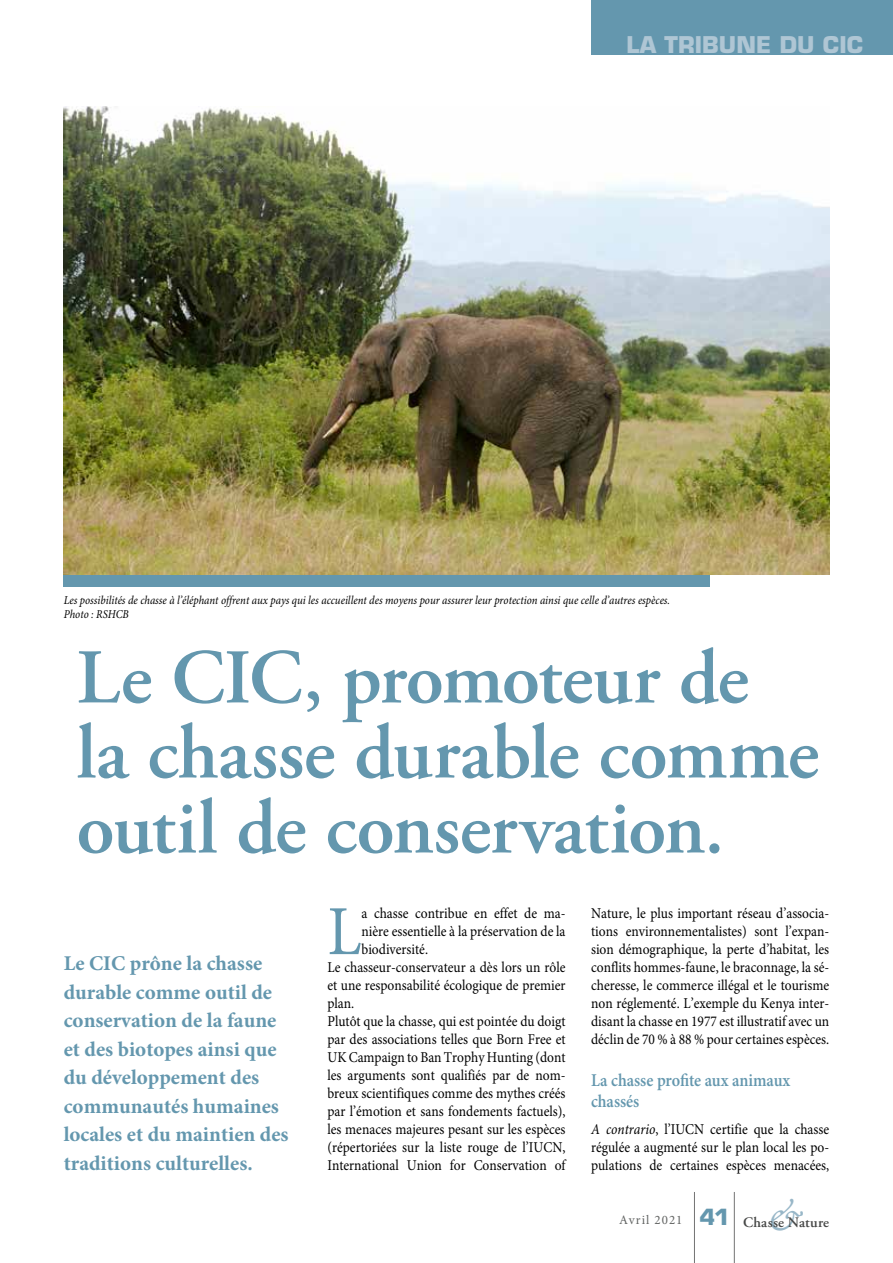
<style>
.page{position:relative;width:893px;height:1263px;background:#fff}
.page>*{position:absolute;margin:0;border:0;box-sizing:border-box;transform-origin:0 0}
.t1{font:600 77.25px/75px "Adobe Garamond Pro";letter-spacing:-.01em;color:#6497ae}
.t2{font:70.35px "Minion Pro";color:#6497ae;scale:.9 1}
.t3{font:italic 41.1px "Adobe Garamond Pro";color:#98b7c8}
.t4{font:700 22.5px "Eurostile LT Std";letter-spacing:.005em;color:#afc6d4}
.t5{font:700 21px/28.5px "Minion Pro";color:#6497ae}
.t6{font:600 18px/21px "Minion Pro";color:#6497ae;scale:.9 1}
.t7{font:15px/18px "Minion Pro";color:#000;text-align:justify;scale:.9 1}
.t8{font:600 14.55px "Adobe Garamond Pro";letter-spacing:.015em;color:#474847}
.t9{font:italic 12px/13.5px "Minion Pro";color:#000;scale:.9 1}
.s1{font-style:italic}
.s2{font-family:"Eurostile LT Std";font-weight:700;font-size:21.75px;color:#6497ae}
</style>
<div class="page">
<hr style="left:734px;top:1192px;width:1px;height:71px;background:#737373">
<hr style="left:694px;top:1192px;width:1px;height:71px;background:#737373">
<div style="left:591px;top:0;width:302px;height:54px;background:#6497ae"></div>
<div style="left:64px;top:574px;width:646px;height:13px;background:#6497ae"></div>
<img style="left:64px;top:106px;width:765px;height:468px">
<h3 class="t4" style="left:626px;top:31px;width:238px">LA TRIBUNE DU CIC</h3>
<p class="t9" style="left:64px;top:594px;width:675px">Les possibilités de chasse à l’éléphant offrent aux pays qui les accueillent des moyens pour assurer leur protection ainsi que celle d’autres espèces.<br>Photo : RSHCB</p>
<h1 class="t1" style="left:77px;top:641px;width:744px">Le CIC, promoteur de la chasse durable comme outil de conservation.</h1>
<h3 class="t5" style="left:64px;top:950px;width:226px">Le CIC prône la chasse durable comme outil de conservation de la faune et des biotopes ainsi que du développement des communautés humaines locales et du maintien des traditions culturelles.</h3>
<h2 class="t2" style="left:327px;top:884px;width:39px">L</h2>
<p class="t7" style="left:361px;top:904px;width:228px">a chasse contribue en effet de ma-</p>
<p class="t7" style="left:361px;top:922px;width:228px">nière essentielle à la préservation de la</p>
<p class="t7" style="left:361px;top:940px;width:76px">biodiversité.</p>
<p class="t7" style="left:327px;top:958px;width:266px">Le chasseur-conservateur a dès lors un rôle</p>
<p class="t7" style="left:327px;top:976px;width:266px">et une responsabilité écologique de premier</p>
<p class="t7" style="left:327px;top:994px;width:31px">plan.</p>
<p class="t7" style="left:327px;top:1012px;width:266px">Plutôt que la chasse, qui est pointée du doigt</p>
<p class="t7" style="left:327px;top:1030px;width:266px">par des associations telles que Born Free et</p>
<p class="t7" style="left:327px;top:1048px;width:266px">UK Campaign to Ban Trophy Hunting (dont</p>
<p class="t7" style="left:327px;top:1066px;width:266px">les arguments sont qualifiés par de nom-</p>
<p class="t7" style="left:327px;top:1084px;width:266px">breux scientifiques comme des mythes créés</p>
<p class="t7" style="left:327px;top:1102px;width:266px">par l’émotion et sans fondements factuels),</p>
<p class="t7" style="left:327px;top:1120px;width:266px">les menaces majeures pesant sur les espèces</p>
<p class="t7" style="left:327px;top:1138px;width:266px">(répertoriées sur la liste rouge de l’IUCN,</p>
<p class="t7" style="left:327px;top:1156px;width:266px">International Union for Conservation of</p>
<p class="t7" style="left:591px;top:904px;width:266px">Nature, le plus important réseau d’associa&shy;tions environnementalistes) sont l’expan&shy;sion démographique, la perte d’habitat, les conflits hommes-faune, le braconnage, la sé&shy;cheresse, le commerce illégal et le tourisme non réglementé. L’exemple du Kenya inter&shy;disant la chasse en 1977 est illustratif avec un déclin de 70 % à 88 % pour certaines espèces.</p>
<p class="t6" style="left:591px;top:1071px;width:223px">La chasse profite aux animaux chassés</p>
<p class="t7" style="left:591px;top:1120px;width:266px"><span class="s1">A contrario</span>, l’IUCN certifie que la chasse régulée a augmenté sur le plan local les po&shy;pulations de certaines espèces menacées,</p>
<h3 class="t3" style="left:768px;top:1192px;width:33px">&amp;</h3>
<p class="t8" style="left:619px;top:1214px;width:212px"><sup>Avril</sup> <sup>2021</sup> <span class="s2">41</span> Chasse Nature</p>
</div>
